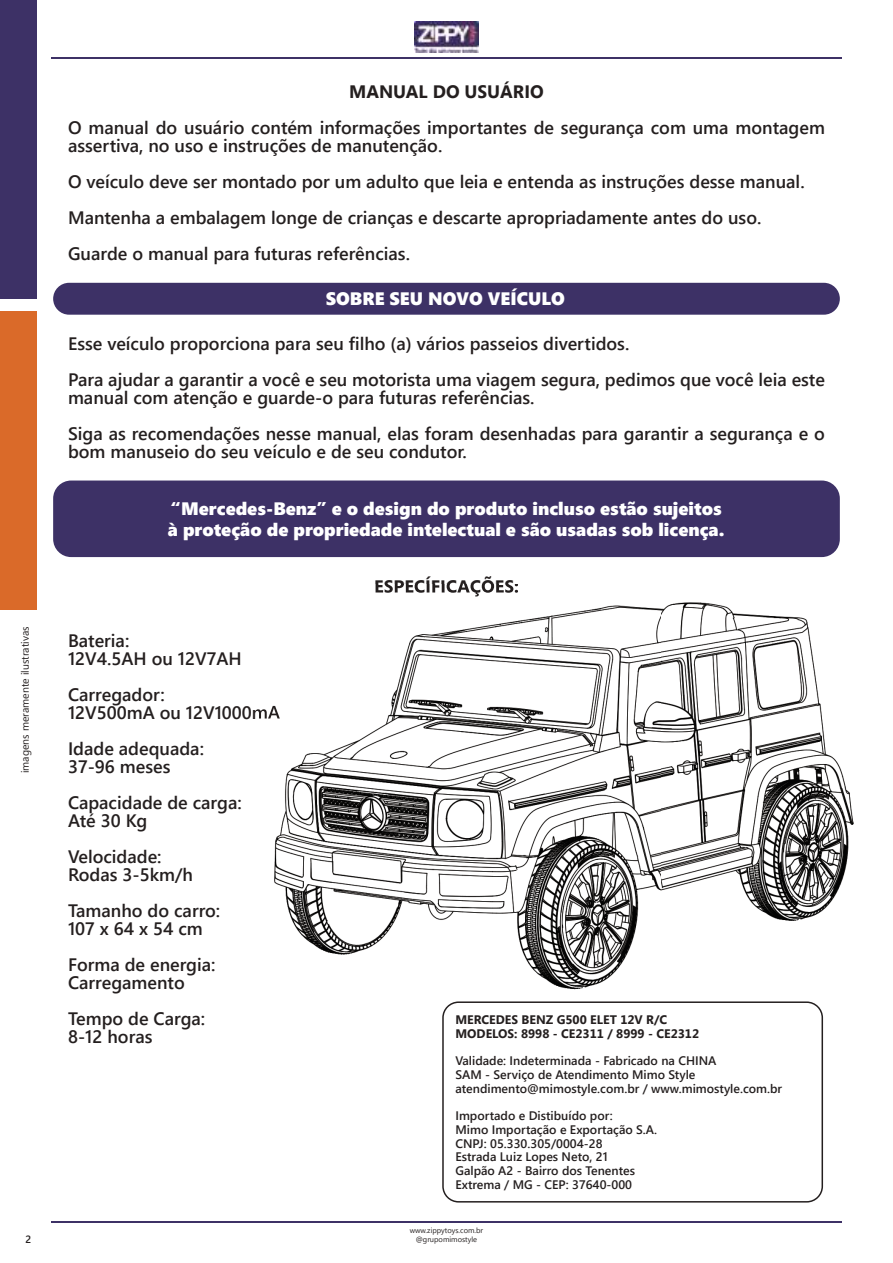
<style>
.page{position:relative;width:893px;height:1263px;background:#fff}
.page>*{position:absolute;margin:0;border:0;box-sizing:border-box;transform-origin:0 0}
.t1{font:600 18px/18px "Segoe UI";color:#241f1f}
.t2{font:18px/21.6px "Segoe UI Black";color:#fff}
.t3{font:700 18px "Segoe UI";color:#241f1f}
.t4{font:600 12.3px/13.6px "Segoe UI";color:#241f1f}
.t5{font:700 12.3px/13.6px "Segoe UI";color:#241f1f}
.t6{font:10.5px "Segoe UI";color:#241f1f}
.t7{font:600 10.5px "Segoe UI";color:#241f1f}
.t8{font:7.5px/9px "Segoe UI";color:#241f1f;text-align:center}
</style>
<div class="page">
<div style="left:53px;top:283px;width:787px;height:32px;background:#3d3166;border-radius:16px"></div>
<div style="left:53px;top:480px;width:787px;height:77px;background:#3d3166;border-radius:18px"></div>
<img style="left:273px;top:584px;width:581px;height:406px">
<img style="left:376px;top:584px;width:142px;height:12px">
<img style="left:256px;top:706px;width:24px;height:13px">
<svg style="left:442px;top:1001px;width:381px;height:201px"></svg>
<img style="left:414px;top:21px;width:65px;height:31px">
<hr style="left:51px;top:57px;width:791px;height:1px;background:#3d3166">
<div style="left:0;top:0;width:36px;height:299px;background:#3d3166"></div>
<div style="left:0;top:311px;width:36px;height:299px;background:#da6a29"></div>
<hr style="left:51px;top:1221px;width:791px;height:2px;background:#3d3166">
<p class="t3" style="left:349px;top:79px;width:196px">MANUAL DO USUÁRIO</p>
<p class="t1" style="left:68px;top:119px;width:758px">O manual do usuário contém informações importantes de segurança com uma montagem assertiva, no uso e instruções de manutenção.</p>
<p class="t1" style="left:68px;top:164px;width:738px;line-height:36px">O veículo deve ser montado por um adulto que leia e entenda as instruções desse manual.<br>Mantenha a embalagem longe de crianças e descarte apropriadamente antes do uso.<br>Guarde o manual para futuras referências.</p>
<p class="t2" style="left:326px;top:287px;width:241px">SOBRE SEU NOVO VEÍCULO</p>
<p class="t1" style="left:68px;top:326px;width:758px;line-height:36px">Esse veículo proporciona para seu filho (a) vários passeios divertidos.<br>Para ajudar a garantir a você e seu motorista uma viagem segura, pedimos que você leia este</p>
<p class="t1" style="left:68px;top:380px;width:758px;line-height:36px">manual com atenção e guarde-o para futuras referências.<br>Siga as recomendações nesse manual, elas foram desenhadas para garantir a segurança e o</p>
<p class="t1" style="left:68px;top:443px;width:400px">bom manuseio do seu veículo e de seu condutor.</p>
<p class="t2" style="left:168px;top:496px;width:558px">“Mercedes-Benz” e o design do produto incluso estão sujeitos à proteção de propriedade intelectual e são usadas sob licença.</p>
<p class="t6" style="left:18px;top:773px;width:148px;rotate:-90deg">imagens meramente ilustrativas</p>
<p class="t1" style="left:68px;top:631px;width:175px">Bateria:<br>12V4.5AH ou 12V7AH</p>
<p class="t1" style="left:68px;top:685px;width:213px">Carregador:<br>12V500mA ou 12V1000mA</p>
<p class="t1" style="left:68px;top:739px;width:138px">Idade adequada:<br>37-96 meses</p>
<p class="t1" style="left:68px;top:793px;width:175px">Capacidade de carga:<br>Até 30 Kg</p>
<p class="t1" style="left:68px;top:847px;width:126px">Velocidade:<br>Rodas 3-5km/h</p>
<p class="t1" style="left:68px;top:901px;width:154px">Tamanho do carro:<br>107 x 64 x 54 cm</p>
<p class="t1" style="left:68px;top:955px;width:149px">Forma de energia:<br>Carregamento</p>
<p class="t1" style="left:68px;top:1009px;width:139px">Tempo de Carga:<br>8-12 horas</p>
<p class="t3" style="left:374px;top:573px;width:146px">ESPECÍFICAÇÕES:</p>
<p class="t5" style="left:455px;top:1012px;width:245px">MERCEDES BENZ G500 ELET 12V R/C<br>MODELOS: 8998 - CE2311 / 8999 - CE2312</p>
<p class="t4" style="left:455px;top:1054px;width:328px">Validade: Indeterminada - Fabricado na CHINA<br>SAM - Serviço de Atendimento Mimo Style atendimento@mimostyle.com.br / www.mimostyle.com.br</p>
<p class="t4" style="left:455px;top:1109px;width:203px">Importado e Distibuído por:<br>Mimo Importação e Exportação S.A.<br>CNPJ: 05.330.305/0004-28<br>Estrada Luiz Lopes Neto, 21<br>Galpão A2 - Bairro dos Tenentes<br>Extrema / MG - CEP: 37640-000</p>
<p class="t7" style="left:26px;top:1231px;width:7px">2</p>
<p class="t8" style="left:410px;top:1226px;width:75px">www.zippytoys.com.br @grupomimostyle</p>
</div>
